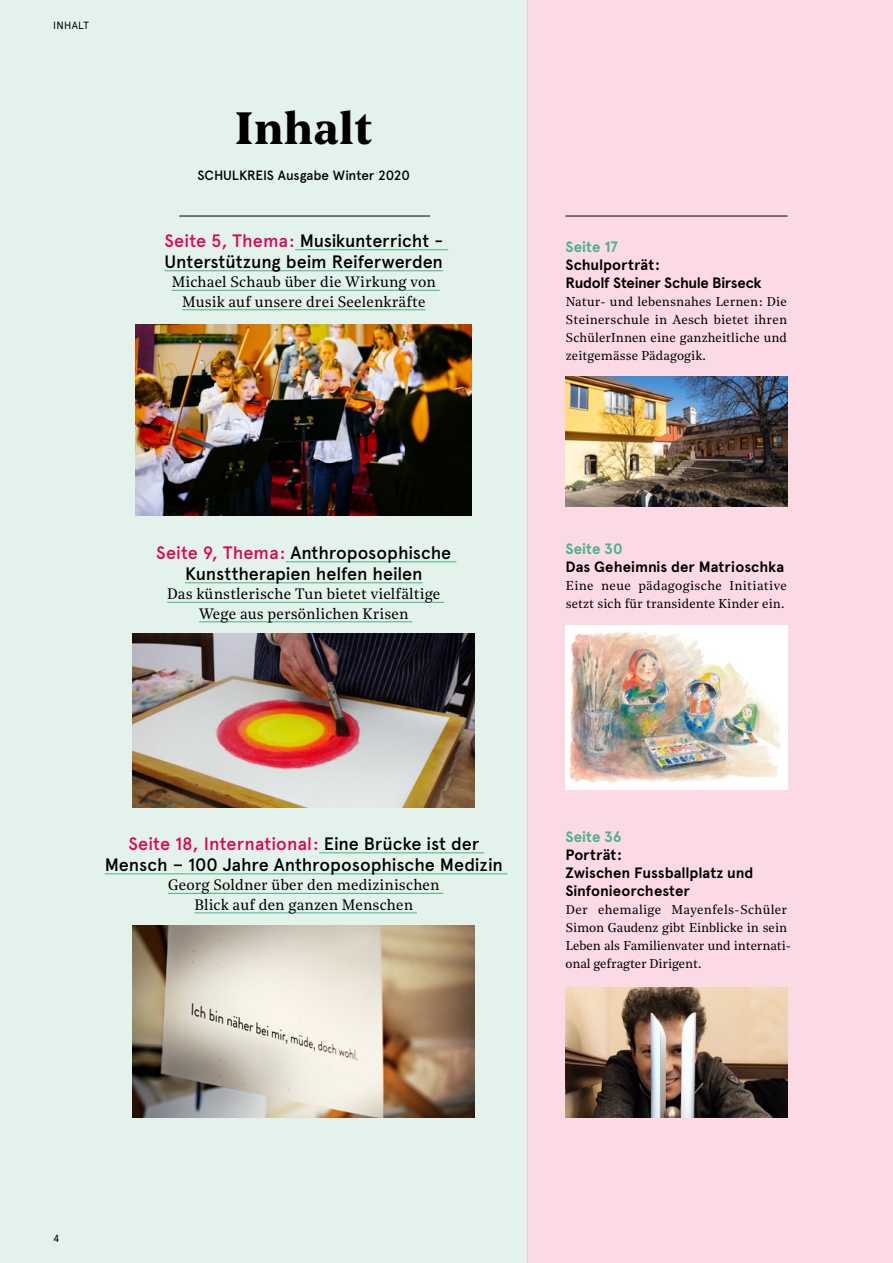
<style>
.page{position:relative;width:893px;height:1263px;background:#fff}
.page>*{position:absolute;margin:0;border:0;box-sizing:border-box;transform-origin:0 0}
.t1{font:700 45px "Noe Text";letter-spacing:.01em;color:#000}
.t2{font:500 18px/21px "Apercu Pro";letter-spacing:-.005em;color:#000;text-align:center}
.t3{font:15px/19.5px "Noe Text";letter-spacing:.01em;color:#000;text-align:center}
.t4{font:700 15px/18px "Apercu Pro";color:#000}
.t5{font:700 15px/18px "Apercu Pro";letter-spacing:-.02em;color:#000}
.t6{font:700 15px "Apercu Pro";letter-spacing:.005em;color:#45b385}
.t7{font:500 13.5px "Apercu Pro";letter-spacing:-.01em;color:#000}
.t8{font:12.75px/18px "Noe Text";letter-spacing:.01em;color:#000}
.t9{font:10.5px "Apercu Pro";letter-spacing:.03em;color:#000}
.s1{color:#e50051}
</style>
<div class="page">
<div style="left:0;top:0;width:528px;height:1263px;background:#e3f3ec"></div>
<div style="left:528px;top:0;width:365px;height:1263px;background:#fbd9e5"></div>
<hr style="left:179px;top:216px;width:251px;height:1px;background:#000">
<hr style="left:565px;top:216px;width:222px;height:1px;background:#000">
<hr style="left:295px;top:249px;width:153px;height:1px;background:#45b385">
<hr style="left:164px;top:270px;width:279px;height:1px;background:#45b385">
<hr style="left:172px;top:290px;width:268px;height:1px;background:#45b385">
<hr style="left:182px;top:309px;width:243px;height:1px;background:#45b385">
<hr style="left:286px;top:561px;width:170px;height:1px;background:#45b385">
<hr style="left:185px;top:582px;width:238px;height:1px;background:#45b385">
<hr style="left:167px;top:602px;width:277px;height:1px;background:#45b385">
<hr style="left:199px;top:621px;width:213px;height:1px;background:#45b385">
<hr style="left:319px;top:852px;width:165px;height:1px;background:#45b385">
<hr style="left:105px;top:873px;width:402px;height:1px;background:#45b385">
<hr style="left:168px;top:893px;width:275px;height:1px;background:#45b385">
<hr style="left:194px;top:912px;width:223px;height:1px;background:#45b385">
<img style="left:565px;top:377px;width:222px;height:130px">
<img style="left:136px;top:324px;width:336px;height:191px">
<img style="left:132px;top:633px;width:342px;height:175px">
<img style="left:132px;top:926px;width:342px;height:191px">
<img style="left:565px;top:625px;width:222px;height:165px">
<img style="left:566px;top:987px;width:221px;height:130px">
<p class="t9" style="left:53px;top:17px;width:37px">INHALT</p>
<h1 class="t1" style="left:235px;top:94px;width:138px">Inhalt</h1>
<p class="t7" style="left:197px;top:165px;width:214px">SCHULKREIS Ausgabe Winter 2020</p>
<h2 class="t2" style="left:164px;top:229px;width:280px;text-align:left"><span class="s1">Seite 5, Thema:</span> Musikunterricht -<br>Unterstützung beim Reiferwerden</h2>
<p class="t3" style="left:172px;top:271px;width:266px">Michael Schaub über die Wirkung von<br>Musik auf unsere drei Seelenkräfte</p>
<h2 class="t2" style="left:156px;top:541px;width:297px"><span class="s1">Seite 9, Thema:</span> Anthroposophische<br>Kunsttherapien helfen heilen</h2>
<p class="t3" style="left:167px;top:583px;width:275px">Das künstlerische Tun bietet vielfältige<br>Wege aus persönlichen Krisen</p>
<p class="t6" style="left:565px;top:235px;width:54px">Seite 17</p>
<p class="t5" style="left:565px;top:255px;width:198px">Schulporträt:<br>Rudolf Steiner Schule Birseck</p>
<p class="t8" style="left:566px;top:292px;width:223px;text-align:justify">Natur- und lebensnahes Lernen: Die Steinerschule in Aesch bietet ihren SchülerInnen eine ganzheitliche und zeitgemässe Pädagogik.</p>
<p class="t6" style="left:565px;top:537px;width:59px">Seite 30</p>
<p class="t4" style="left:565px;top:557px;width:220px">Das Geheimnis der Matrioschka</p>
<p class="t8" style="left:566px;top:576px;width:223px">Eine neue pädagogische Initiative setzt sich für transidente Kinder ein.</p>
<h2 class="t2" style="left:105px;top:832px;width:400px"><span class="s1">Seite 18, International:</span> Eine Brücke ist der<br>Mensch – 100 Jahre Anthroposophische Medizin</h2>
<p class="t3" style="left:168px;top:874px;width:273px">Georg Soldner über den medizinischen<br>Blick auf den ganzen Menschen</p>
<p class="t6" style="left:565px;top:825px;width:58px">Seite 36</p>
<p class="t4" style="left:565px;top:845px;width:190px">Porträt:<br>Zwischen Fussballplatz und<br>Sinfonieorchester</p>
<p class="t8" style="left:566px;top:900px;width:227px">Der ehemalige Mayenfels-Schüler Simon Gaudenz gibt Einblicke in sein Leben als Familienvater und internati&shy;onal gefragter Dirigent.</p>
<p class="t9" style="left:53px;top:1230px;width:8px">4</p>
</div>
